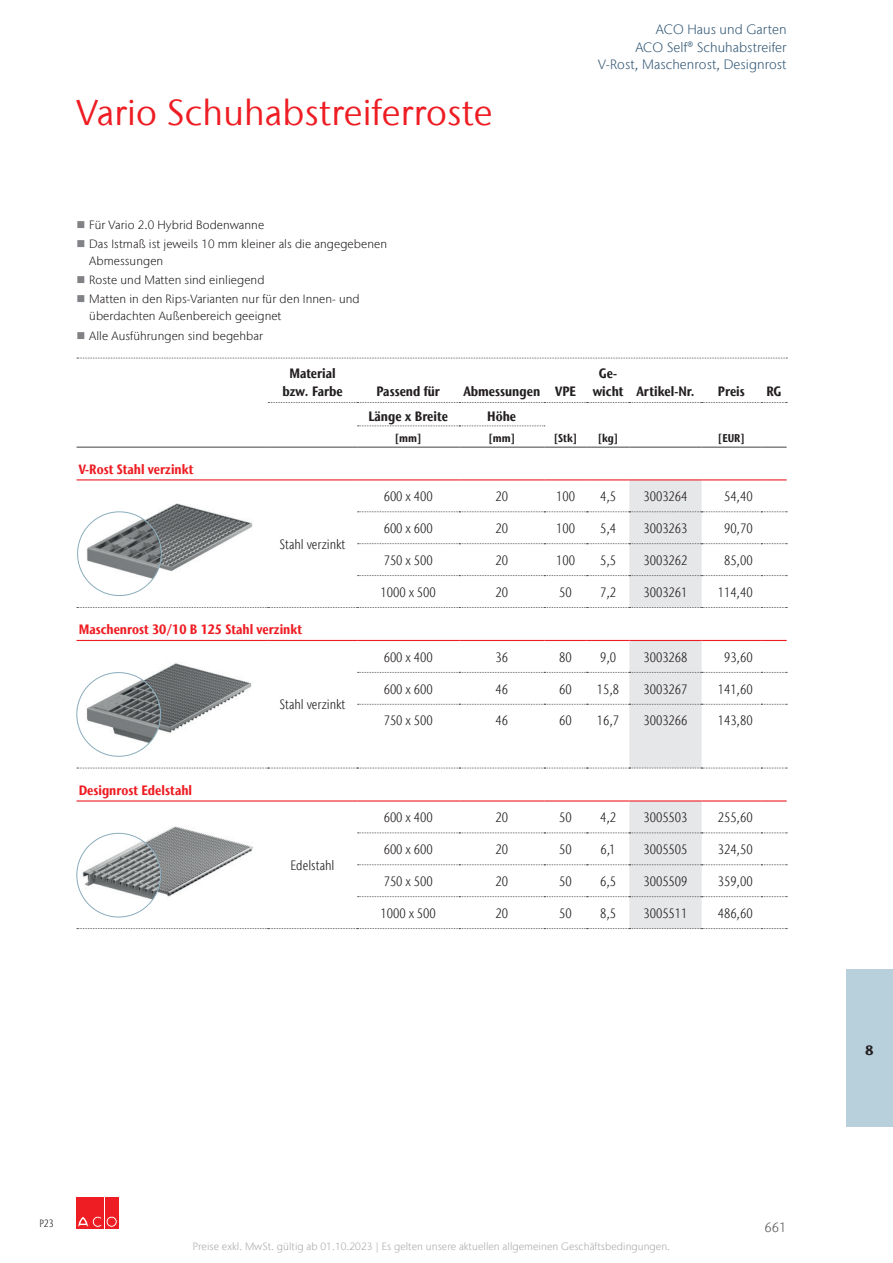
<style>
.page{position:relative;width:893px;height:1263px;background:#fff}
.page>*{position:absolute;margin:0;border:0;box-sizing:border-box;transform-origin:0 0}
.t1{font:36px "Stone Sans IIITC Com";letter-spacing:.005em;color:#ee1d23}
.t2{font:300 condensed 13.5px "Stone Sans IIITC Com";color:#231f20}
.t3{font:700 condensed 13.5px/17.9px "Stone Sans IIITC Com";color:#231f20;text-align:center}
.t4{font:700 condensed 13.5px "Stone Sans IIITC Com";color:#ee1d23}
.t5{font:300 13.5px/17.9px "Stone Sans IIITC Com";letter-spacing:.005em;color:#335875;text-align:right}
.t6{font:300 13.5px "Stone Sans IIITC Com";color:#57585a}
.t7{font:700 13.5px "Stone Sans IIITC Com";color:#231f20}
.t8{font:300 12px/17px "Stone Sans IIITC Com";letter-spacing:.005em;color:#231f20}
.t9{font:700 condensed 11.25px "Stone Sans IIITC Com";color:#231f20}
.t10{font:300 10.5px "Stone Sans IIITC Com";letter-spacing:.005em;color:#a8a9ad}
.t11{font:300 condensed 10.5px "Stone Sans IIITC Com";color:#231f20}
.s1{color:#808285}
</style>
<div class="page">
<div style="left:77px;top:1197px;width:13px;height:31px;background:#ee1d23"></div>
<div style="left:91px;top:1197px;width:13px;height:31px;background:#ee1d23"></div>
<svg style="left:78px;top:1216px;width:24px;height:11px"></svg>
<div style="left:105px;top:1197px;width:13px;height:31px;background:#ee1d23"></div>
<div style="left:106px;top:1216px;width:11px;height:11px;border:1px solid #ee1d23;border-radius:50%"></div>
<div style="left:108px;top:1218px;width:7px;height:7px;border:1px solid #ee1d23;border-radius:50%"></div>
<div style="left:846px;top:969px;width:47px;height:158px;background:#b8cfdc"></div>
<svg style="left:77px;top:358px;width:710px;height:1px"></svg>
<svg style="left:268px;top:402px;width:519px;height:1px"></svg>
<svg style="left:358px;top:425px;width:187px;height:1px"></svg>
<hr style="left:77px;top:447px;width:191px;height:1px;background:#57585a">
<hr style="left:268px;top:447px;width:89px;height:1px;background:#57585a">
<hr style="left:357px;top:447px;width:102px;height:1px;background:#57585a">
<hr style="left:459px;top:447px;width:85px;height:1px;background:#57585a">
<hr style="left:544px;top:447px;width:43px;height:1px;background:#57585a">
<hr style="left:587px;top:447px;width:42px;height:1px;background:#57585a">
<hr style="left:629px;top:447px;width:73px;height:1px;background:#57585a">
<hr style="left:702px;top:447px;width:59px;height:1px;background:#57585a">
<svg style="left:761px;top:447px;width:26px;height:1px"></svg>
<svg style="left:77px;top:479px;width:710px;height:450px"></svg>
<img style="left:85px;top:499px;width:174px;height:90px">
<img style="left:85px;top:658px;width:175px;height:90px">
<img style="left:85px;top:822px;width:174px;height:83px">
<img style="left:77px;top:833px;width:84px;height:84px;border-radius:42px">
<img style="left:77px;top:673px;width:84px;height:83px;border-radius:42px">
<img style="left:78px;top:512px;width:83px;height:83px;border-radius:42px">
<h1 class="t1" style="left:77px;top:90px;width:418px">Vario Schuhabstreiferroste</h1>
<p class="t5" style="left:598px;top:20px;width:190px">ACO Haus und Garten<br>ACO Self® Schuhabstreifer<br>V-Rost, Maschenrost, Designrost</p>
<p class="t8" style="left:77px;top:216px;width:189px"><span class="s1">■</span> Für Vario 2.0 Hybrid Bodenwanne</p>
<p class="t8" style="left:89px;top:235px;width:299px;text-indent:-13px"><span class="s1">■</span> Das Istmaß ist jeweils 10 mm kleiner als die angegebenen<br>Abmessungen</p>
<p class="t8" style="left:77px;top:272px;width:190px"><span class="s1">■</span> Roste und Matten sind einliegend</p>
<p class="t8" style="left:89px;top:291px;width:272px;text-indent:-13px"><span class="s1">■</span> Matten in den Rips-Varianten nur für den Innen- und überdachten Außenbereich geeignet</p>
<p class="t8" style="left:77px;top:327px;width:188px"><span class="s1">■</span> Alle Ausführungen sind begehbar</p>
<p class="t3" style="left:282px;top:364px;width:62px">Material bzw. Farbe</p>
<p class="t3" style="left:376px;top:382px;width:65px">Passend für</p>
<p class="t3" style="left:463px;top:382px;width:114px">Abmessungen VPE</p>
<p class="t3" style="left:593px;top:364px;width:103px;text-align:left;text-indent:6px">Ge-<br>wicht Artikel-Nr.</p>
<p class="t3" style="left:718px;top:382px;width:28px">Preis</p>
<p class="t3" style="left:766px;top:382px;width:17px">RG</p>
<p class="t4" style="left:79px;top:460px;width:116px">V-Rost Stahl verzinkt</p>
<p class="t2" style="left:280px;top:536px;width:67px">Stahl verzinkt</p>
<p class="t4" style="left:79px;top:621px;width:225px">Maschenrost 30/10 B 125 Stahl verzinkt</p>
<p class="t4" style="left:79px;top:781px;width:115px">Designrost Edelstahl</p>
<p class="t2" style="left:280px;top:696px;width:67px">Stahl verzinkt</p>
<p class="t2" style="left:291px;top:857px;width:45px">Edelstahl</p>
<p class="t3" style="left:368px;top:407px;width:81px">Länge x Breite</p>
<p class="t3" style="left:487px;top:407px;width:30px">Höhe</p>
<p class="t9" style="left:395px;top:431px;width:28px">[mm]</p>
<p class="t9" style="left:488px;top:431px;width:28px">[mm]</p>
<p class="t9" style="left:554px;top:431px;width:25px">[Stk]</p>
<p class="t9" style="left:598px;top:431px;width:22px">[kg]</p>
<p class="t9" style="left:718px;top:431px;width:28px">[EUR]</p>
<p class="t2" style="left:384px;top:488px;width:51px">600 x 400</p>
<p class="t2" style="left:495px;top:488px;width:14px">20</p>
<p class="t2" style="left:556px;top:488px;width:20px">100</p>
<p class="t2" style="left:600px;top:488px;width:18px">4,5</p>
<p class="t2" style="left:643px;top:488px;width:46px">3003264</p>
<p class="t2" style="left:724px;top:488px;width:30px">54,40</p>
<p class="t2" style="left:384px;top:520px;width:51px">600 x 600</p>
<p class="t2" style="left:495px;top:520px;width:14px">20</p>
<p class="t2" style="left:556px;top:520px;width:20px">100</p>
<p class="t2" style="left:600px;top:520px;width:18px">5,4</p>
<p class="t2" style="left:643px;top:520px;width:46px">3003263</p>
<p class="t2" style="left:724px;top:520px;width:30px">90,70</p>
<p class="t2" style="left:384px;top:552px;width:51px">750 x 500</p>
<p class="t2" style="left:495px;top:552px;width:14px">20</p>
<p class="t2" style="left:556px;top:552px;width:20px">100</p>
<p class="t2" style="left:600px;top:552px;width:18px">5,5</p>
<p class="t2" style="left:643px;top:552px;width:46px">3003262</p>
<p class="t2" style="left:724px;top:552px;width:30px">85,00</p>
<p class="t2" style="left:380px;top:584px;width:57px">1000 x 500</p>
<p class="t2" style="left:495px;top:584px;width:14px">20</p>
<p class="t2" style="left:559px;top:584px;width:14px">50</p>
<p class="t2" style="left:600px;top:584px;width:18px">7,2</p>
<p class="t2" style="left:643px;top:584px;width:46px">3003261</p>
<p class="t2" style="left:718px;top:584px;width:36px">114,40</p>
<p class="t2" style="left:384px;top:649px;width:51px">600 x 400</p>
<p class="t2" style="left:495px;top:649px;width:14px">36</p>
<p class="t2" style="left:559px;top:649px;width:14px">80</p>
<p class="t2" style="left:600px;top:649px;width:18px">9,0</p>
<p class="t2" style="left:643px;top:649px;width:46px">3003268</p>
<p class="t2" style="left:724px;top:649px;width:30px">93,60</p>
<p class="t2" style="left:384px;top:681px;width:51px">600 x 600</p>
<p class="t2" style="left:495px;top:681px;width:14px">46</p>
<p class="t2" style="left:559px;top:681px;width:14px">60</p>
<p class="t2" style="left:597px;top:681px;width:24px">15,8</p>
<p class="t2" style="left:643px;top:681px;width:46px">3003267</p>
<p class="t2" style="left:718px;top:681px;width:36px">141,60</p>
<p class="t2" style="left:384px;top:712px;width:51px">750 x 500</p>
<p class="t2" style="left:495px;top:712px;width:14px">46</p>
<p class="t2" style="left:559px;top:712px;width:14px">60</p>
<p class="t2" style="left:597px;top:712px;width:24px">16,7</p>
<p class="t2" style="left:643px;top:712px;width:46px">3003266</p>
<p class="t2" style="left:718px;top:712px;width:36px">143,80</p>
<p class="t2" style="left:384px;top:809px;width:51px">600 x 400</p>
<p class="t2" style="left:495px;top:809px;width:14px">20</p>
<p class="t2" style="left:559px;top:809px;width:14px">50</p>
<p class="t2" style="left:600px;top:809px;width:18px">4,2</p>
<p class="t2" style="left:643px;top:809px;width:46px">3005503</p>
<p class="t2" style="left:718px;top:809px;width:36px">255,60</p>
<p class="t2" style="left:384px;top:841px;width:51px">600 x 600</p>
<p class="t2" style="left:495px;top:841px;width:14px">20</p>
<p class="t2" style="left:559px;top:841px;width:14px">50</p>
<p class="t2" style="left:601px;top:841px;width:17px">6,1</p>
<p class="t2" style="left:643px;top:841px;width:46px">3005505</p>
<p class="t2" style="left:718px;top:841px;width:36px">324,50</p>
<p class="t2" style="left:384px;top:873px;width:51px">750 x 500</p>
<p class="t2" style="left:495px;top:873px;width:14px">20</p>
<p class="t2" style="left:559px;top:873px;width:14px">50</p>
<p class="t2" style="left:600px;top:873px;width:18px">6,5</p>
<p class="t2" style="left:643px;top:873px;width:46px">3005509</p>
<p class="t2" style="left:718px;top:873px;width:36px">359,00</p>
<p class="t2" style="left:380px;top:905px;width:57px">1000 x 500</p>
<p class="t2" style="left:495px;top:905px;width:14px">20</p>
<p class="t2" style="left:559px;top:905px;width:14px">50</p>
<p class="t2" style="left:600px;top:905px;width:18px">8,5</p>
<p class="t2" style="left:643px;top:905px;width:46px">3005511</p>
<p class="t2" style="left:718px;top:905px;width:36px">486,60</p>
<p class="t11" style="left:39px;top:1217px;width:16px">P23</p>
<p class="t6" style="left:764px;top:1219px;width:24px">661</p>
<p class="t10" style="left:193px;top:1240px;width:479px">Preise exkl. MwSt. gültig ab 01.10.2023 | Es gelten unsere aktuellen allgemeinen Geschäftsbedingungen.</p>
<p class="t7" style="left:865px;top:1042px;width:10px">8</p>
</div>
